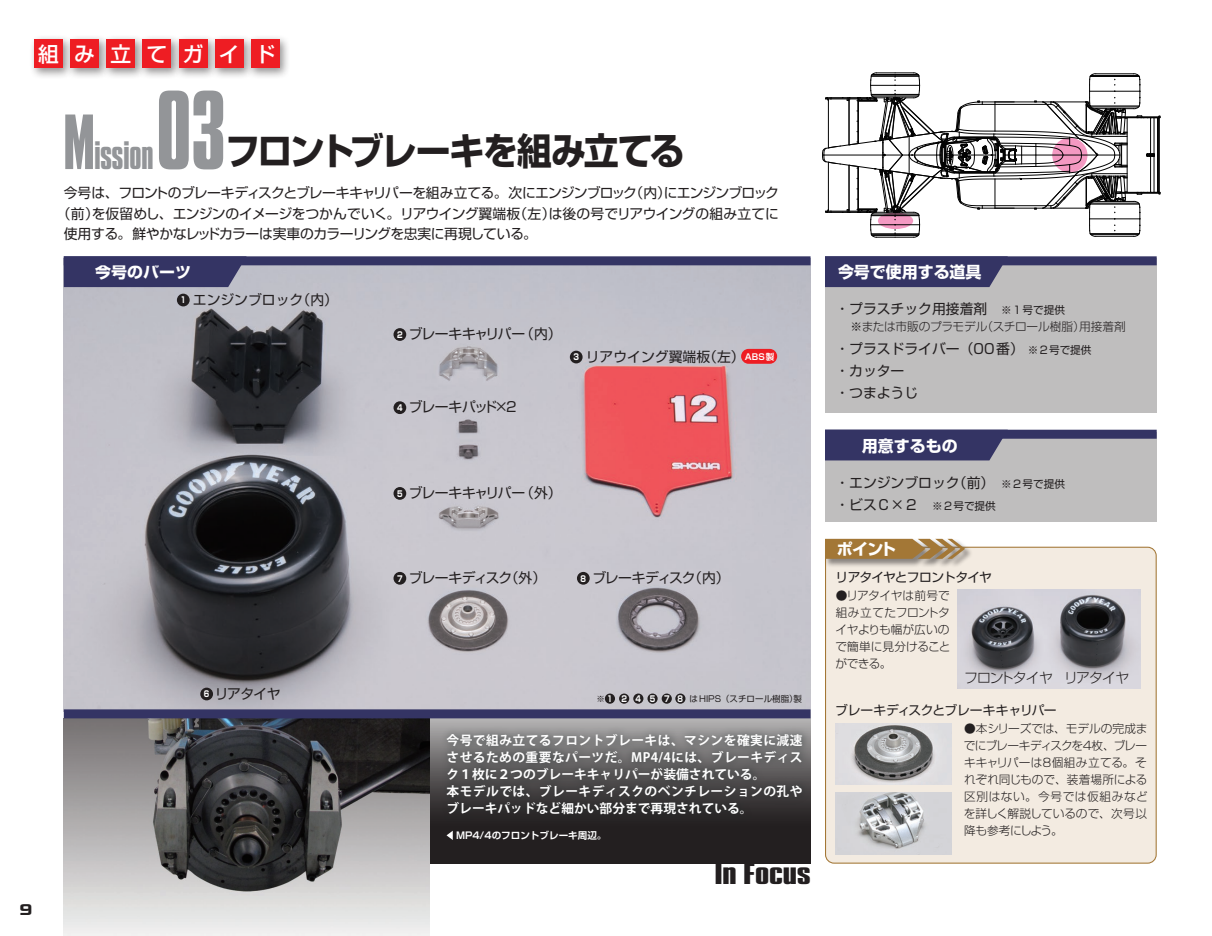
<style>
.page{position:relative;width:1212px;height:936px;background:#fff}
.page>*{position:absolute;margin:0;border:0;box-sizing:border-box;transform-origin:0 0}
.MCLキャプ太字{font:95.7px "Press Gothic";color:#939598}
.章見出し{font:700 37.2px "Shin Go Pro";letter-spacing:-.065em;color:#231f20;scale:.94 1}
.MCLキャプ太字-2{font:34.05px "Press Gothic";color:#939598}
.t1{font:25.5px "Press Gothic";color:#231f20;scale:1.57 1}
.t2{font:500 20.85px "Shin Go Pro";color:#fff}
.MCLキャプ{font:700 15.9px "Shin Go Pro";color:#fff}
.MCLキャプ-2{font:13.8px "Shin Go Pro";color:#231f20}
.組み立て手順{font:13.8px "Shin Go Pro";letter-spacing:-.045em;color:#231f20}
.組み立て手順-2{font:13.8px "Shin Go Pro";letter-spacing:-.02em;color:#231f20}
.MCLキャプ-3{font:13.8px "Shin Go Pro";letter-spacing:-.065em;color:#231f20}
.MCLキャプ-4{font:13.8px "Shin Go Pro";letter-spacing:-.075em;color:#231f20}
.組み立て手順-3{font:300 13.8px "Shin Go Pro";letter-spacing:-.06em;color:#231f20}
.t3{font:700 13.2px "Ro G San Srf Std";color:#231f20;scale:1.25 1}
.リード{font:700 12.75px/17px "Koz Go Pro";color:#fff;text-align:justify}
.リード-2{font:700 12.75px/17px "Koz Go Pro";letter-spacing:.035em;color:#fff}
.章見出し-2{font:12.75px "Shin Go Pro";letter-spacing:-.02em;color:#231f20}
.章見出し-3{font:12.75px "Shin Go Pro";letter-spacing:-.05em;color:#231f20}
.組み立て手順-4{font:300 11.7px/17px "Shin Go Pro";color:#231f20;text-align:justify}
.ポイント本文{font:300 11.7px/17px "Shin Go Pro";letter-spacing:-.015em;color:#231f20;text-align:justify}
.キャプション{font:700 9.6px "Shin Go Pro De";color:#fff}
.MCLキャプ-5{font:8.55px "Shin Go Pro";color:#231f20}
.t4{font:700 8.55px "Shin Go Pro";color:#fff;scale:.8 1}
.MCLキャプ-6{font:700 8.55px "Shin Go Pro De";color:#fff}
.s1{font-size:66.9px}
.s2{font-weight:700;color:#fff}
.s3{font-size:10.65px}
</style>
<div class="page">
<svg style="left:429px;top:718px;width:381px;height:145px;fill:#231f20"></svg>
<img style="left:64px;top:265px;width:746px;height:444px">
<div style="left:570px;top:350px;width:13px;height:13px;background:#231f20;border-radius:50%"></div>
<div style="left:177px;top:293px;width:13px;height:13px;background:#231f20;border-radius:50%"></div>
<div style="left:393px;top:328px;width:13px;height:13px;background:#231f20;border-radius:50%"></div>
<div style="left:393px;top:401px;width:13px;height:13px;background:#231f20;border-radius:50%"></div>
<div style="left:577px;top:572px;width:13px;height:12px;background:#231f20;border-radius:50%"></div>
<div style="left:393px;top:487px;width:13px;height:13px;background:#231f20;border-radius:50%"></div>
<div style="left:393px;top:572px;width:13px;height:12px;background:#231f20;border-radius:50%"></div>
<div style="left:200px;top:687px;width:13px;height:13px;background:#231f20;border-radius:50%"></div>
<div style="left:825px;top:259px;width:332px;height:153px;background:#bfbebe"></div>
<div style="left:825px;top:432px;width:332px;height:89px;background:#bfbebe"></div>
<img style="left:64px;top:718px;width:365px;height:217px">
<div style="left:64px;top:265px;width:183px;height:22px;background:#343464"></div>
<svg style="left:822px;top:72px;width:339px;height:215px"></svg>
<div style="left:825px;top:438px;width:183px;height:22px;background:#343464"></div>
<div style="left:64px;top:256px;width:746px;height:9px;background:#343464"></div>
<div style="left:825px;top:256px;width:332px;height:9px;background:#343464"></div>
<div style="left:825px;top:429px;width:332px;height:9px;background:#343464"></div>
<div style="left:64px;top:709px;width:746px;height:9px;background:#343464"></div>
<div style="left:825px;top:547px;width:331px;height:316px;background:#f3ebe1;border-radius:9px"></div>
<div style="left:825px;top:546px;width:332px;height:317px;border:1px solid #a37736;border-radius:9px"></div>
<div style="left:440px;top:725px;width:371px;height:98px;background:#1c2727;opacity:.75"></div>
<svg style="left:446px;top:830px;width:7px;height:10px"></svg>
<div style="left:824px;top:538px;width:149px;height:29px;background:#231f20;opacity:.5"></div>
<svg style="left:825px;top:539px;width:140px;height:19px"></svg>
<div style="left:605px;top:693px;width:10px;height:10px;background:#231f20;border-radius:50%"></div>
<div style="left:619px;top:693px;width:10px;height:10px;background:#231f20;border-radius:50%"></div>
<div style="left:633px;top:693px;width:10px;height:10px;background:#231f20;border-radius:50%"></div>
<div style="left:647px;top:693px;width:11px;height:10px;background:#231f20;border-radius:50%"></div>
<div style="left:662px;top:693px;width:10px;height:10px;background:#231f20;border-radius:50%"></div>
<div style="left:675px;top:693px;width:10px;height:10px;background:#231f20;border-radius:50%"></div>
<img style="left:958px;top:589px;width:183px;height:99px">
<img style="left:836px;top:723px;width:116px;height:61px">
<img style="left:835px;top:792px;width:116px;height:62px">
<div style="left:741px;top:349px;width:36px;height:15px;background:#ee1d23;border-radius:7px"></div>
<div style="left:29px;top:34px;width:45px;height:45px;background:#231f20;opacity:.5"></div>
<div style="left:34px;top:39px;width:29px;height:29px;background:#ee1d23"></div>
<div style="left:65px;top:34px;width:45px;height:45px;background:#231f20;opacity:.5"></div>
<div style="left:70px;top:39px;width:29px;height:29px;background:#ee1d23"></div>
<div style="left:101px;top:34px;width:45px;height:45px;background:#231f20;opacity:.5"></div>
<div style="left:106px;top:39px;width:29px;height:29px;background:#ee1d23"></div>
<div style="left:137px;top:34px;width:46px;height:45px;background:#231f20;opacity:.5"></div>
<div style="left:142px;top:39px;width:29px;height:29px;background:#ee1d23"></div>
<div style="left:173px;top:34px;width:46px;height:45px;background:#231f20;opacity:.5"></div>
<div style="left:179px;top:39px;width:28px;height:29px;background:#ee1d23"></div>
<div style="left:209px;top:34px;width:46px;height:45px;background:#231f20;opacity:.5"></div>
<div style="left:215px;top:39px;width:29px;height:29px;background:#ee1d23"></div>
<div style="left:246px;top:34px;width:45px;height:45px;background:#231f20;opacity:.5"></div>
<div style="left:251px;top:39px;width:29px;height:29px;background:#ee1d23"></div>
<p class="t2" style="left:38px;top:37px;width:22px">組</p>
<p class="t2" style="left:74px;top:37px;width:22px">み</p>
<p class="t2" style="left:110px;top:37px;width:22px">立</p>
<p class="t2" style="left:147px;top:37px;width:22px">て</p>
<p class="t2" style="left:183px;top:37px;width:22px">ガ</p>
<p class="t2" style="left:219px;top:37px;width:22px">イ</p>
<p class="t2" style="left:255px;top:37px;width:22px">ド</p>
<p class="MCLキャプ太字" style="left:157px;top:68px;width:70px">03</p>
<p class="MCLキャプ太字-2" style="left:64px;top:133px;width:91px"><span class="s1">M</span>ission</p>
<p class="章見出し" style="left:225px;top:122px;width:490px">フロントブレーキを組み立てる</p>
<p class="組み立て手順" style="left:64px;top:182px;width:716px">今号は、フロントのブレーキディスクとブレーキキャリパーを組み立てる。次にエンジンブロック（内）にエンジンブロック</p>
<p class="組み立て手順-2" style="left:57px;top:202px;width:723px">（前）を仮留めし、エンジンのイメージをつかんでいく。リアウイング翼端板（左）は後の号でリアウイングの組み立てに</p>
<p class="組み立て手順" style="left:64px;top:222px;width:475px">使用する。鮮やかなレッドカラーは実車のカラーリングを忠実に再現している。</p>
<p class="MCLキャプ" style="left:95px;top:260px;width:97px">今号のパーツ</p>
<p class="t3" style="left:20px;top:900px;width:12px">9</p>
<p class="t4" style="left:180px;top:293px;width:8px">1</p>
<p class="MCLキャプ-2" style="left:193px;top:288px;width:147px">エンジンブロック（内）</p>
<p class="t4" style="left:204px;top:687px;width:8px">6</p>
<p class="MCLキャプ-2" style="left:215px;top:682px;width:67px">リアタイヤ</p>
<p class="t4" style="left:397px;top:328px;width:8px">2</p>
<p class="MCLキャプ-3" style="left:409px;top:322px;width:154px">ブレーキキャリパー（内）</p>
<p class="t4" style="left:397px;top:401px;width:8px">4</p>
<p class="MCLキャプ-3" style="left:409px;top:396px;width:111px">ブレーキパッド×２</p>
<p class="t4" style="left:573px;top:350px;width:8px">3</p>
<p class="MCLキャプ-2" style="left:586px;top:345px;width:160px">リアウイング翼端板（左）</p>
<p class="MCLキャプ-6" style="left:745px;top:349px;width:31px">ABS製</p>
<p class="t4" style="left:397px;top:486px;width:8px">5</p>
<p class="MCLキャプ-3" style="left:409px;top:481px;width:154px">ブレーキキャリパー（外）</p>
<p class="t4" style="left:397px;top:571px;width:8px">7</p>
<p class="MCLキャプ-4" style="left:409px;top:566px;width:139px">ブレーキディスク（外）</p>
<p class="t4" style="left:580px;top:571px;width:8px">8</p>
<p class="MCLキャプ-4" style="left:592px;top:566px;width:139px">ブレーキディスク（内）</p>
<p class="MCLキャプ-5" style="left:596px;top:691px;width:18px">※<span class="s2">１</span></p>
<p class="t4" style="left:621px;top:692px;width:8px">2</p>
<p class="t4" style="left:636px;top:692px;width:8px">4</p>
<p class="t4" style="left:650px;top:692px;width:8px">5</p>
<p class="t4" style="left:664px;top:692px;width:8px">7</p>
<p class="t4" style="left:678px;top:692px;width:8px">8</p>
<p class="MCLキャプ-5" style="left:689px;top:691px;width:114px">はHIPS（スチロール樹脂）製</p>
<p class="リード" style="left:446px;top:732px;width:358px">今号で組み立てるフロントブレーキは、マシンを確実に減速させるための重要なパーツだ。MP4/4には、ブレーキディスク１枚に２つのブレーキキャリパーが装備されている。</p>
<p class="リード-2" style="left:446px;top:783px;width:358px">本モデルでは、ブレーキディスクのベンチレーションの孔やブレーキパッドなど細かい部分まで再現されている。</p>
<p class="キャプション" style="left:456px;top:827px;width:152px">MP4/4のフロントブレーキ周辺。</p>
<p class="t1" style="left:715px;top:857px;width:63px">In Focus</p>
<p class="MCLキャプ" style="left:838px;top:260px;width:145px">今号で使用する道具</p>
<p class="MCLキャプ-2" style="left:835px;top:298px;width:231px">・プラスチック用接着剤　<span class="s3">※１号で提供</span></p>
<p class="ポイント本文" style="left:839px;top:317px;width:288px">　※または市販のプラモデル（スチロール樹脂）用接着剤</p>
<p class="MCLキャプ-2" style="left:835px;top:337px;width:258px">・プラスドライバー（00番） <span class="s3">※２号で提供</span></p>
<p class="MCLキャプ-2" style="left:835px;top:359px;width:84px">・カッター　</p>
<p class="MCLキャプ-2" style="left:835px;top:382px;width:84px">・つまようじ</p>
<p class="MCLキャプ" style="left:862px;top:433px;width:97px">用意するもの</p>
<p class="MCLキャプ-2" style="left:835px;top:471px;width:231px">・エンジンブロック（前）　<span class="s3">※２号で提供</span></p>
<p class="MCLキャプ-2" style="left:835px;top:493px;width:162px">・ビスＣ×２　<span class="s3">※２号で提供</span></p>
<p class="MCLキャプ" style="left:837px;top:536px;width:61px">ポイント</p>
<p class="章見出し-3" style="left:835px;top:566px;width:158px">リアタイヤとフロントタイヤ</p>
<p class="ポイント本文" style="left:835px;top:585px;width:117px">●リアタイヤは前号で組み立てたフロントタイヤよりも幅が広いので簡単に見分けることができる。</p>
<p class="組み立て手順-3" style="left:964px;top:666px;width:90px">フロントタイヤ</p>
<p class="組み立て手順-3" style="left:1064px;top:666px;width:67px">リアタイヤ</p>
<p class="章見出し-2" style="left:835px;top:699px;width:223px">ブレーキディスクとブレーキキャリパー</p>
<p class="組み立て手順-4" style="left:964px;top:718px;width:185px">●本シリーズでは、モデルの完成までにブレーキディスクを４枚、ブレーキキャリパーは８個組み立てる。それぞれ同じもので、装着場所による区別はない。今号では仮組みなどを詳しく解説しているので、次号以降も参考にしよう。</p>
</div>
